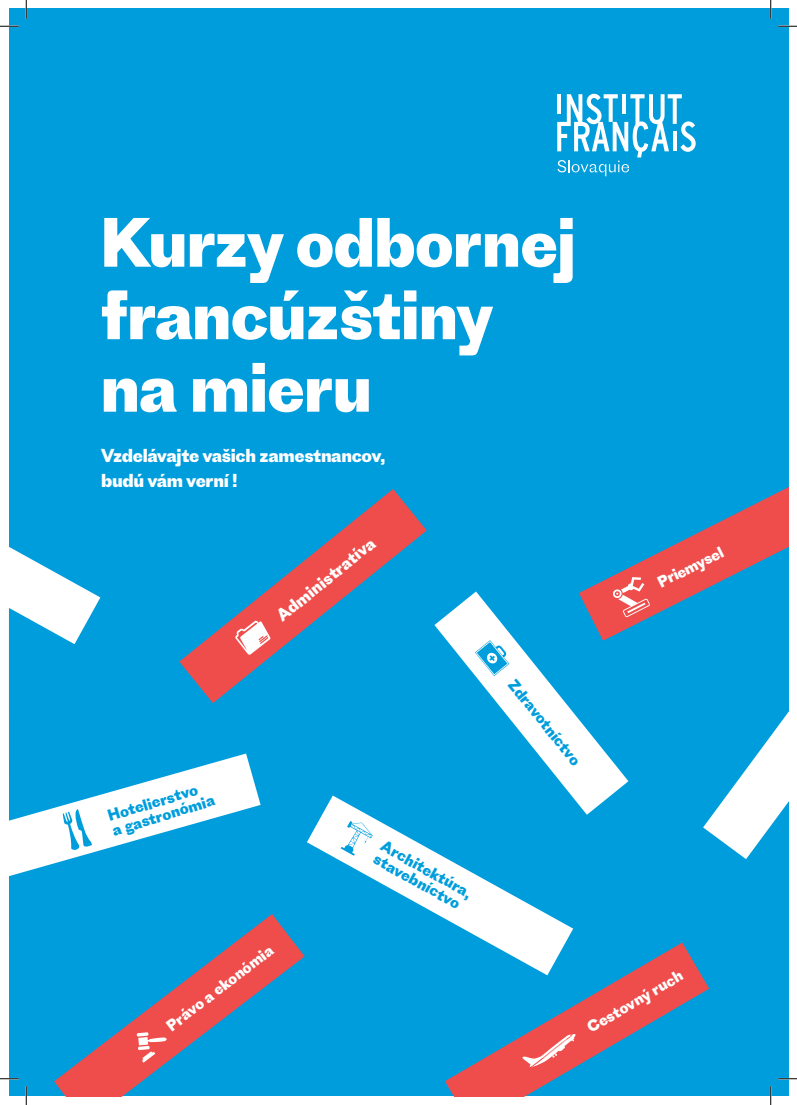
<style>
.page{position:relative;width:797px;height:1105px;background:#fff}
.page>*{position:absolute;margin:0;border:0;box-sizing:border-box;transform-origin:0 0}
.t1{font:700 65px/72.5px "Proto Grotesk";letter-spacing:-.02em;color:#fff}
.t2{font:700 17.5px/25px "Proto Grotesk";letter-spacing:-.02em;color:#fff}
.t3{font:700 16.25px "Proto Grotesk";color:#fff}
.t4{font:700 15px/15px "Proto Grotesk";color:#009ddc}
.t5{font:700 15px "Proto Grotesk";color:#fff}
</style>
<div class="page">
<div style="left:9px;top:9px;width:779px;height:1087px;background:#009ddc"></div>
<svg style="left:557px;top:94px;width:138px;height:82px"></svg>
<svg style="left:583px;top:487px;width:205px;height:141px"></svg>
<svg style="left:703px;top:606px;width:85px;height:253px"></svg>
<svg style="left:9px;top:547px;width:91px;height:97px"></svg>
<svg style="left:179px;top:489px;width:247px;height:214px"></svg>
<svg style="left:235px;top:620px;width:35px;height:35px"></svg>
<svg style="left:434px;top:591px;width:194px;height:224px"></svg>
<svg style="left:475px;top:640px;width:34px;height:36px"></svg>
<svg style="left:612px;top:577px;width:38px;height:40px;background:#f27675"></svg>
<svg style="left:445px;top:942px;width:264px;height:154px"></svg>
<svg style="left:522px;top:1034px;width:53px;height:33px;background:#f17270"></svg>
<svg style="left:54px;top:914px;width:250px;height:182px"></svg>
<svg style="left:137px;top:1032px;width:30px;height:31px"></svg>
<svg style="left:307px;top:795px;width:266px;height:180px"></svg>
<svg style="left:340px;top:821px;width:33px;height:35px"></svg>
<svg style="left:9px;top:753px;width:251px;height:124px"></svg>
<svg style="left:0;top:25px;width:19px;height:2px"></svg>
<svg style="left:778px;top:25px;width:19px;height:2px"></svg>
<svg style="left:0;top:1078px;width:19px;height:1px"></svg>
<svg style="left:778px;top:1078px;width:19px;height:1px"></svg>
<svg style="left:25px;top:0;width:2px;height:19px"></svg>
<svg style="left:25px;top:1086px;width:2px;height:19px"></svg>
<svg style="left:770px;top:0;width:1px;height:19px"></svg>
<svg style="left:770px;top:1086px;width:1px;height:19px"></svg>
<h1 class="t1" style="left:100px;top:205px;width:477px">Kurzy odbornej francúzštiny na mieru</h1>
<p class="t2" style="left:101px;top:443px;width:286px">Vzdelávajte vašich zamestnancov, budú vám verní !</p>
<p class="t3" style="left:271px;top:608px;width:123px;rotate:-39deg">Administratíva</p>
<p class="t4" style="left:106px;top:809px;width:108px;rotate:-17deg">Hotelierstvo<br>a gastronómia</p>
<p class="t4" style="left:386px;top:838px;width:103px;rotate:29deg">Architektúra, stavebníctvo</p>
<p class="t5" style="left:161px;top:1018px;width:131px;rotate:-37deg">Právo a ekonómia</p>
<p class="t4" style="left:517px;top:677px;width:107px;rotate:51deg">Zdravotníctvo</p>
<p class="t5" style="left:654px;top:573px;width:73px;rotate:-27deg">Priemysel</p>
<p class="t5" style="left:583px;top:1020px;width:110px;rotate:-31deg">Cestovný ruch</p>
</div>
